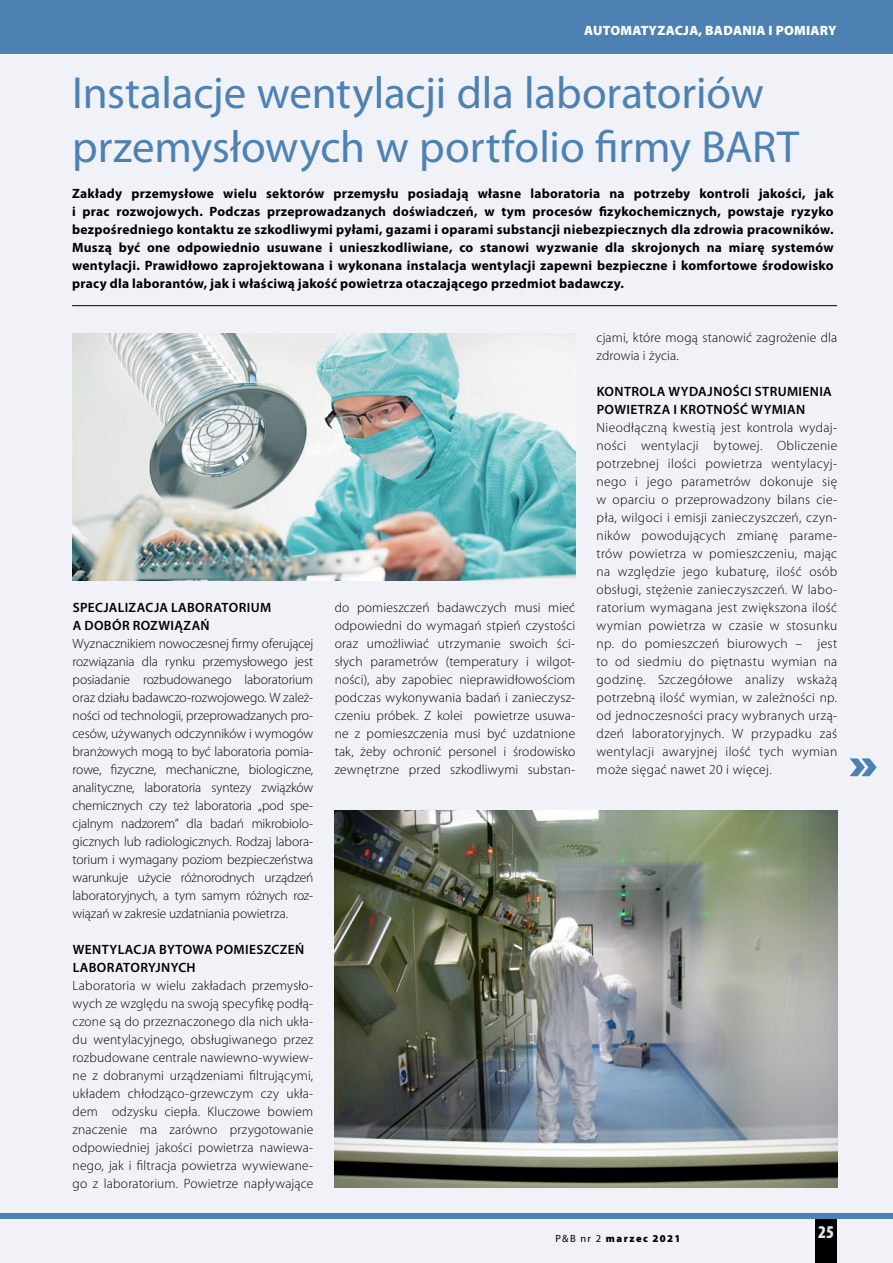
<style>
.page{position:relative;width:893px;height:1263px;background:#fff}
.page>*{position:absolute;margin:0;border:0;box-sizing:border-box;transform-origin:0 0}
.t1{font:45px/54px "Myriad Pro";letter-spacing:-.005em;color:#4d81b3}
.t2{font:900 condensed 18px "Myriad Pro";color:#e6e7e8}
.t3{font:300 13.5px/18px "Myriad Pro";letter-spacing:.01em;color:#000;text-align:justify}
.t4{font:700 13.5px/18px "Myriad Pro";letter-spacing:.02em;color:#000;text-align:justify}
.t5{font:600 13.5px/18px "Myriad Pro";letter-spacing:.025em;color:#000}
.t6{font:900 13.5px "Myriad Pro";letter-spacing:.02em;color:#fff}
.t7{font:900 10.5px "Myriad Pro";letter-spacing:.14em;color:#000}
.s1{font-weight:400}
</style>
<div class="page">
<hr style="left:0;top:49px;width:1px;height:1214px;background:#f0f2f8">
<div style="left:0;top:0;width:893px;height:53px;background:#4d81b3"></div>
<div style="left:0;top:55px;width:893px;height:1208px;background:#f0f2f8"></div>
<div style="left:816px;top:1219px;width:21px;height:44px;background:#000"></div>
<div style="left:0;top:1213px;width:893px;height:6px;background:#4d81b3"></div>
<hr style="left:72px;top:305px;width:765px;height:1px;background:#000">
<img style="left:72px;top:334px;width:503px;height:246px">
<img style="left:335px;top:810px;width:502px;height:377px">
<svg style="left:850px;top:758px;width:27px;height:18px"></svg>
<p class="t6" style="left:584px;top:22px;width:254px">AUTOMATYZACJA, BADANIA I POMIARY</p>
<h1 class="t1" style="left:72px;top:65px;width:728px">Instalacje wentylacji dla laboratoriów przemysłowych w portfolio firmy BART</h1>
<p class="t4" style="left:72px;top:184px;width:763px">Zakłady przemysłowe wielu sektorów przemysłu posiadają własne laboratoria na potrzeby kontroli jakości, jak i prac rozwojowych. Podczas przeprowadzanych doświadczeń, w tym procesów fizykochemicznych, powstaje ryzyko bezpośredniego kontaktu ze szkodliwymi pyłami, gazami i oparami substancji niebezpiecznych dla zdrowia pracowników.<br>Muszą być one odpowiednio usuwane i unieszkodliwiane, co stanowi wyzwanie dla skrojonych na miarę systemów wentylacji. Prawidłowo zaprojektowana i wykonana instalacja wentylacji zapewni bezpieczne i komfortowe środowisko pracy dla laborantów, jak i właściwą jakość powietrza otaczającego przedmiot badawczy.</p>
<p class="t5" style="left:73px;top:598px;width:200px">SPECJALIZACJA LABORATORIUM<br>A DOBÓR ROZWIĄZAŃ</p>
<p class="t3" style="left:73px;top:634px;width:242px">Wyznacznikiem nowoczesnej firmy oferującej rozwiązania dla rynku przemysłowego jest posiadanie rozbudowanego laboratorium oraz działu badawczo-rozwojowego. W zależ&shy;ności od technologii, przeprowadzanych pro&shy;cesów, używanych odczynników i wymogów branżowych mogą to być laboratoria pomia&shy;rowe, fizyczne, mechaniczne, biologiczne, analityczne, laboratoria syntezy związków chemicznych czy też laboratoria „pod spe&shy;cjalnym nadzorem” dla badań mikrobiolo&shy;gicznych lub radiologicznych. Rodzaj labora&shy;torium i wymagany poziom bezpieczeństwa warunkuje użycie różnorodnych urządzeń laboratoryjnych, a tym samym różnych roz&shy;wiązań w zakresie uzdatniania powietrza.</p>
<p class="t5" style="left:73px;top:940px;width:233px">WENTYLACJA BYTOWA POMIESZCZEŃ<br>LABORATORYJNYCH</p>
<p class="t3" style="left:73px;top:976px;width:242px">Laboratoria w wielu zakładach przemysło&shy;wych ze względu na swoją specyfikę podłą&shy;czone są do przeznaczonego dla nich ukła&shy;du wentylacyjnego, obsługiwanego przez rozbudowane centrale nawiewno-wywiew&shy;ne z dobranymi urządzeniami filtrującymi, układem chłodząco-grzewczym czy ukła&shy;dem odzysku ciepła. Kluczowe bowiem znaczenie ma zarówno przygotowanie odpowiedniej jakości powietrza nawiewa&shy;nego, jak i filtracja powietrza wywiewane&shy;go z laboratorium. Powietrze napływające</p>
<p class="t3" style="left:335px;top:598px;width:242px">do pomieszczeń badawczych musi mieć odpowiedni do wymagań stpień czystości oraz umożliwiać utrzymanie swoich ści&shy;słych parametrów (temperatury i wilgot&shy;ności), aby zapobiec nieprawidłowościom podczas wykonywania badań i zanieczysz&shy;czeniu próbek. Z kolei powietrze usuwa&shy;ne z pomieszczenia musi być uzdatnione tak, żeby ochronić personel i środowisko zewnętrzne przed szkodliwymi substan-</p>
<p class="t3" style="left:597px;top:328px;width:242px">cjami, które mogą stanowić zagrożenie dla zdrowia i życia.</p>
<p class="t5" style="left:597px;top:382px;width:237px">KONTROLA WYDAJNOŚCI STRUMIENIA<br>POWIETRZA I KROTNOŚĆ WYMIAN</p>
<p class="t3" style="left:597px;top:418px;width:242px">Nieodłączną kwestią jest kontrola wydaj&shy;ności wentylacji bytowej. Obliczenie potrzebnej ilości powietrza wentylacyj&shy;nego i jego parametrów dokonuje się w oparciu o przeprowadzony bilans cie&shy;pła, wilgoci i emisji zanieczyszczeń, czyn&shy;ników powodujących zmianę parame&shy;trów powietrza w pomieszczeniu, mając na względzie jego kubaturę, ilość osób obsługi, stężenie zanieczyszczeń. W labo&shy;ratorium wymagana jest zwiększona ilość wymian powietrza w czasie w stosunku np. do pomieszczeń biurowych – jest to od siedmiu do piętnastu wymian na godzinę. Szczegółowe analizy wskażą potrzebną ilość wymian, w zależności np. od jednoczesności pracy wybranych urzą&shy;dzeń laboratoryjnych. W przypadku zaś wentylacji awaryjnej ilość tych wymian może sięgać nawet 20 i więcej.</p>
<p class="t7" style="left:555px;top:1231px;width:126px"><span class="s1">P&amp;B nr 2</span> marzec 2021</p>
<h2 class="t2" style="left:818px;top:1221px;width:17px">25</h2>
</div>
